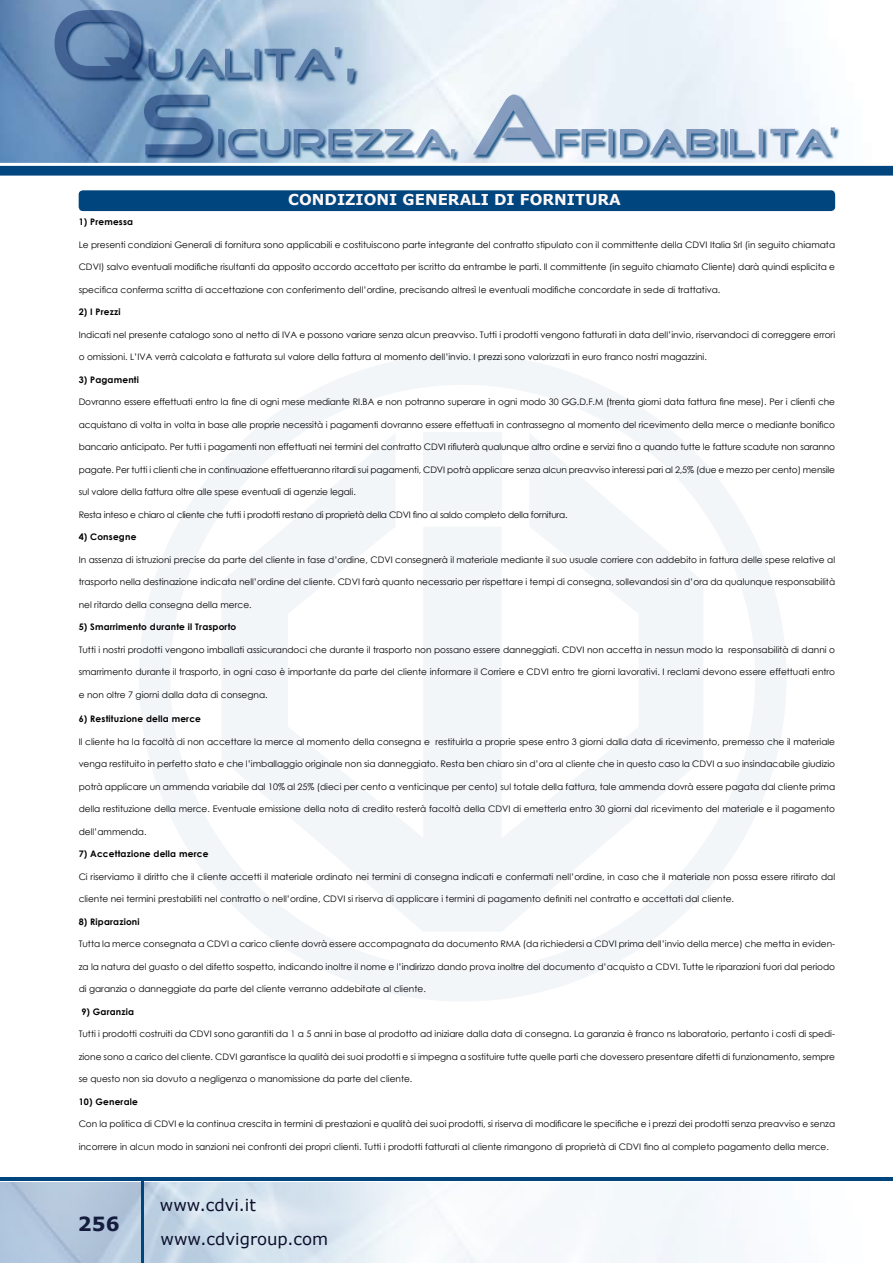
<style>
.page{position:relative;width:893px;height:1263px;background:#fff}
.page>*{position:absolute;margin:0;border:0;box-sizing:border-box;transform-origin:0 0}
.t1{font:700 19.5px "Verdana";color:#141b3c}
.t2{font:16.5px/33.8px "Verdana";color:#0c0f2b}
.t3{font:700 15px "Verdana";color:#fef7f7}
.t4{font:9px "Century Gothic";color:#000}
.t5{font:700 9px "Century Gothic";letter-spacing:.02em;color:#000}
.t6{font:9px "Century Gothic";letter-spacing:-.025em;color:#000}
</style>
<div class="page">
<img style="left:0;top:1183px;width:741px;height:80px">
<img style="left:0;top:0;width:823px;height:163px">
<svg style="left:53px;top:9px;width:307px;height:77px;background:#99b6d1"></svg>
<svg style="left:55px;top:10px;width:299px;height:71px;background:#81a0c1"></svg>
<svg style="left:142px;top:94px;width:698px;height:68px"></svg>
<svg style="left:144px;top:94px;width:691px;height:63px"></svg>
<hr style="left:0;top:1177px;width:893px;height:4px;background:#00457d">
<hr style="left:141px;top:1181px;width:2px;height:82px;background:#00457d">
<svg style="left:0;top:165px;width:893px;height:11px;background:#1d5a8c"></svg>
<svg style="left:139px;top:354px;width:647px;height:647px"></svg>
<svg style="left:221px;top:432px;width:482px;height:500px"></svg>
<div style="left:423px;top:432px;width:79px;height:79px;background:#f3f6f8"></div>
<div style="left:79px;top:190px;width:756px;height:21px;background:#00457d;border-radius:4px"></div>
<h3 class="t3" style="left:288px;top:190px;width:334px">CONDIZIONI GENERALI DI FORNITURA</h3>
<p class="t5" style="left:79px;top:215px;width:56px">1) Premessa</p>
<p class="t4" style="left:79px;top:238px;width:758px">Le presenti condizioni Generali di fornitura sono applicabili e costituiscono parte integrante del contratto stipulato con il committente della CDVI Italia Srl (in seguito chiamata</p>
<p class="t4" style="left:79px;top:261px;width:758px">CDVI) salvo eventuali modifiche risultanti da apposito accordo accettato per iscritto da entrambe le parti. Il committente (in seguito chiamato Cliente) darà quindi esplicita e</p>
<p class="t4" style="left:79px;top:283px;width:643px">specifica conferma scritta di accettazione con conferimento dell’ordine, precisando altresì le eventuali modifiche concordate in sede di trattativa.</p>
<p class="t5" style="left:79px;top:305px;width:43px">2) I Prezzi</p>
<p class="t4" style="left:79px;top:328px;width:758px">Indicati nel presente catalogo sono al netto di IVA e possono variare senza alcun preavviso. Tutti i prodotti vengono fatturati in data dell’invio, riservandoci di correggere errori</p>
<p class="t4" style="left:79px;top:351px;width:630px">o omissioni. L’IVA verrà calcolata e fatturata sul valore della fattura al momento dell’invio. I prezzi sono valorizzati in euro franco nostri magazzini.</p>
<p class="t5" style="left:79px;top:373px;width:62px">3) Pagamenti</p>
<p class="t4" style="left:79px;top:396px;width:758px">Dovranno essere effettuati entro la fine di ogni mese mediante RI.BA e non potranno superare in ogni modo 30 GG.D.F.M (trenta giorni data fattura fine mese). Per i clienti che</p>
<p class="t4" style="left:79px;top:418px;width:758px">acquistano di volta in volta in base alle proprie necessità i pagamenti dovranno essere effettuati in contrassegno al momento del ricevimento della merce o mediante bonifico</p>
<p class="t4" style="left:79px;top:441px;width:758px">bancario anticipato. Per tutti i pagamenti non effettuati nei termini del contratto CDVI rifiuterà qualunque altro ordine e servizi fino a quando tutte le fatture scadute non saranno</p>
<p class="t4" style="left:79px;top:463px;width:758px">pagate. Per tutti i clienti che in continuazione effettueranno ritardi sui pagamenti, CDVI potrà applicare senza alcun preavviso interessi pari al 2,5% (due e mezzo per cento) mensile</p>
<p class="t4" style="left:79px;top:486px;width:279px">sul valore della fattura oltre alle spese eventuali di agenzie legali.</p>
<p class="t6" style="left:79px;top:508px;width:490px">Resta inteso e chiaro al cliente che tutti i prodotti restano di proprietà della CDVI fino al saldo completo della fornitura.</p>
<p class="t5" style="left:79px;top:530px;width:59px">4) Consegne</p>
<p class="t4" style="left:79px;top:553px;width:758px">In assenza di istruzioni precise da parte del cliente in fase d’ordine, CDVI consegnerà il materiale mediante il suo usuale corriere con addebito in fattura delle spese relative al</p>
<p class="t4" style="left:79px;top:576px;width:758px">trasporto nella destinazione indicata nell’ordine del cliente. CDVI farà quanto necessario per rispettare i tempi di consegna, sollevandosi sin d’ora da qualunque responsabilità</p>
<p class="t4" style="left:79px;top:598px;width:175px">nel ritardo della consegna della merce.</p>
<p class="t5" style="left:79px;top:620px;width:159px">5) Smarrimento durante il Trasporto</p>
<p class="t4" style="left:79px;top:643px;width:758px">Tutti i nostri prodotti vengono imballati assicurandoci che durante il trasporto non possano essere danneggiati. CDVI non accetta in nessun modo la responsabilità di danni o</p>
<p class="t4" style="left:79px;top:666px;width:758px">smarrimento durante il trasporto, in ogni caso è importante da parte del cliente informare il Corriere e CDVI entro tre giorni lavorativi. I reclami devono essere effettuati entro</p>
<p class="t4" style="left:79px;top:688px;width:190px">e non oltre 7 giorni dalla data di consegna.</p>
<p class="t5" style="left:79px;top:712px;width:124px">6) Restituzione della merce</p>
<p class="t4" style="left:79px;top:735px;width:758px">Il cliente ha la facoltà di non accettare la merce al momento della consegna e restituirla a proprie spese entro 3 giorni dalla data di ricevimento, premesso che il materiale</p>
<p class="t4" style="left:79px;top:758px;width:758px">venga restituito in perfetto stato e che l’imballaggio originale non sia danneggiato. Resta ben chiaro sin d’ora al cliente che in questo caso la CDVI a suo insindacabile giudizio</p>
<p class="t4" style="left:79px;top:780px;width:758px">potrà applicare un ammenda variabile dal 10% al 25% (dieci per cento a venticinque per cento) sul totale della fattura, tale ammenda dovrà essere pagata dal cliente prima</p>
<p class="t4" style="left:79px;top:803px;width:758px">della restituzione della merce. Eventuale emissione della nota di credito resterà facoltà della CDVI di emetterla entro 30 giorni dal ricevimento del materiale e il pagamento</p>
<p class="t4" style="left:79px;top:825px;width:69px">dell’ammenda.</p>
<p class="t5" style="left:79px;top:847px;width:131px">7) Accettazione della merce</p>
<p class="t4" style="left:79px;top:870px;width:758px">Ci riserviamo il diritto che il cliente accetti il materiale ordinato nei termini di consegna indicati e confermati nell’ordine, in caso che il materiale non possa essere ritirato dal</p>
<p class="t4" style="left:79px;top:893px;width:657px">cliente nei termini prestabiliti nel contratto o nell’ordine, CDVI si riserva di applicare i termini di pagamento definiti nel contratto e accettati dal cliente.</p>
<p class="t5" style="left:79px;top:915px;width:63px">8) Riparazioni</p>
<p class="t4" style="left:79px;top:938px;width:758px">Tutta la merce consegnata a CDVI a carico cliente dovrà essere accompagnata da documento RMA (da richiedersi a CDVI prima dell’invio della merce) che metta in eviden-</p>
<p class="t4" style="left:79px;top:960px;width:758px">za la natura del guasto o del difetto sospetto, indicando inoltre il nome e l’indirizzo dando prova inoltre del documento d’acquisto a CDVI. Tutte le riparazioni fuori dal periodo</p>
<p class="t4" style="left:79px;top:983px;width:349px">di garanzia o danneggiate da parte del cliente verranno addebitate al cliente.</p>
<p class="t5" style="left:81px;top:1005px;width:54px">9) Garanzia</p>
<p class="t4" style="left:79px;top:1028px;width:758px">Tutti i prodotti costruiti da CDVI sono garantiti da 1 a 5 anni in base al prodotto ad iniziare dalla data di consegna. La garanzia è franco ns laboratorio, pertanto i costi di spedi-</p>
<p class="t4" style="left:79px;top:1050px;width:758px">zione sono a carico del cliente. CDVI garantisce la qualità dei suoi prodotti e si impegna a sostituire tutte quelle parti che dovessero presentare difetti di funzionamento, sempre</p>
<p class="t4" style="left:79px;top:1073px;width:335px">se questo non sia dovuto a negligenza o manomissione da parte del cliente.</p>
<p class="t5" style="left:79px;top:1095px;width:61px">10) Generale</p>
<p class="t4" style="left:79px;top:1118px;width:758px">Con la politica di CDVI e la continua crescita in termini di prestazioni e qualità dei suoi prodotti, si riserva di modificare le specifiche e i prezzi dei prodotti senza preavviso e senza</p>
<p class="t4" style="left:79px;top:1140px;width:752px">incorrere in alcun modo in sanzioni nei confronti dei propri clienti. Tutti i prodotti fatturati al cliente rimangono di proprietà di CDVI fino al completo pagamento della merce.</p>
<h1 class="t1" style="left:78px;top:1211px;width:43px">256</h1>
<h2 class="t2" style="left:160px;top:1188px;width:170px">www.cdvi.it www.cdvigroup.com</h2>
</div>
